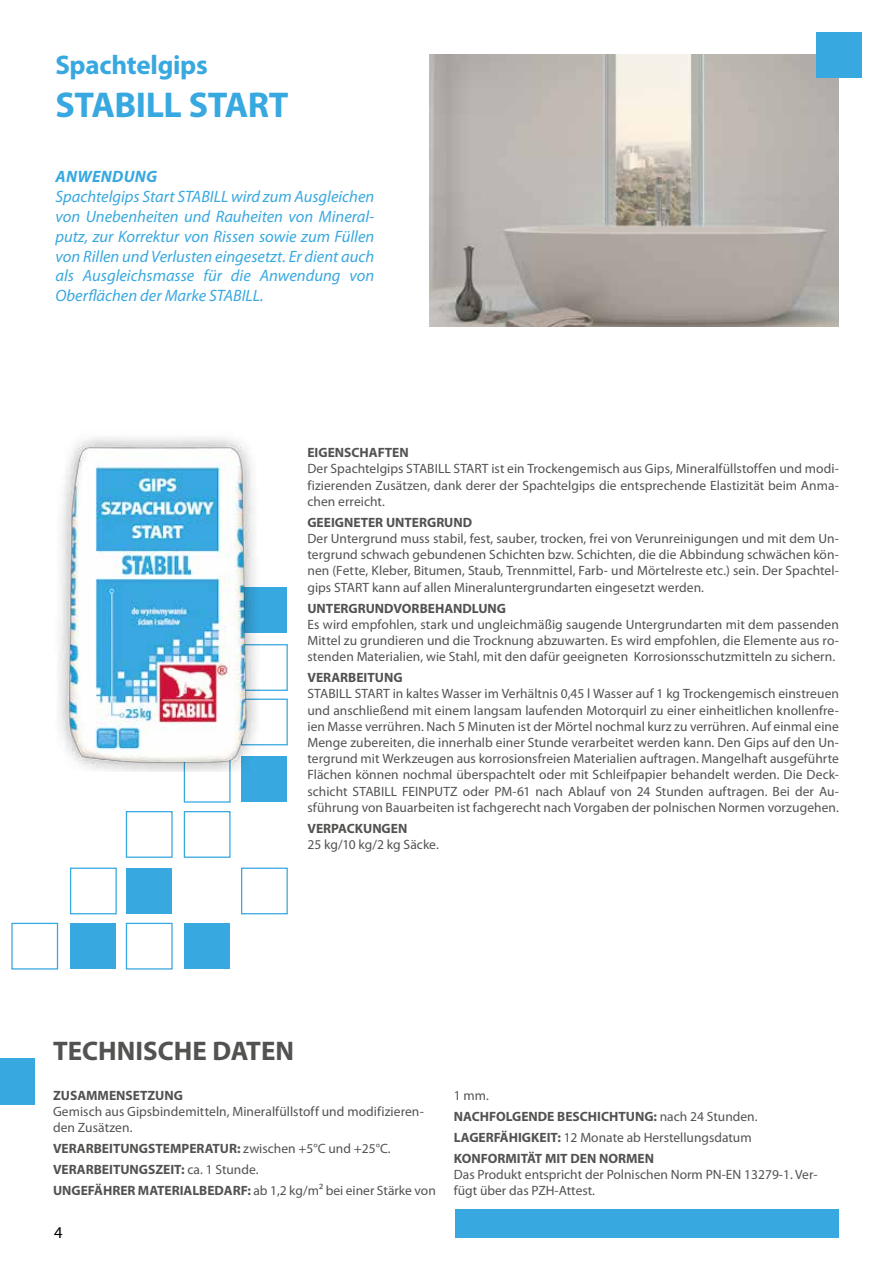
<style>
.page{position:relative;width:893px;height:1263px;background:#fff}
.page>*{position:absolute;margin:0;border:0;box-sizing:border-box;transform-origin:0 0}
.t1{font:700 36px "Myriad Pro";letter-spacing:-.015em;color:#38a8e0}
.t2{font:700 27px "Myriad Pro";color:#525251}
.t3{font:700 27px "Myriad Pro";letter-spacing:-.01em;color:#38a8e0}
.t4{font:italic 16.5px/19.8px "Myriad Pro";color:#38a8e0;text-align:justify}
.t5{font:italic 700 16.5px "Myriad Pro";letter-spacing:.02em;color:#38a8e0}
.t6{font:16.5px "Myriad Pro";color:#000}
.t7{font:13.5px/16.2px "Myriad Pro";letter-spacing:.005em;color:#525251;text-align:justify}
.t8{font:700 13.5px/21px "Myriad Pro";color:#525251}
.s1{font-weight:400}
</style>
<div class="page">
<img style="left:429px;top:54px;width:410px;height:272px">
<div style="left:70px;top:867px;width:47px;height:47px;background:#fff;border:1px solid #38a8e0"></div>
<div style="left:71px;top:923px;width:45px;height:46px;background:#38a8e0"></div>
<div style="left:11px;top:923px;width:47px;height:46px;background:#fff;border:1px solid #38a8e0"></div>
<div style="left:126px;top:868px;width:46px;height:46px;background:#38a8e0"></div>
<div style="left:126px;top:811px;width:47px;height:47px;background:#fff;border:1px solid #38a8e0"></div>
<div style="left:126px;top:923px;width:47px;height:46px;background:#fff;border:1px solid #38a8e0"></div>
<div style="left:184px;top:923px;width:46px;height:46px;background:#38a8e0"></div>
<div style="left:184px;top:811px;width:47px;height:47px;background:#fff;border:1px solid #38a8e0"></div>
<div style="left:184px;top:756px;width:47px;height:47px;background:#fff;border:1px solid #38a8e0"></div>
<div style="left:242px;top:756px;width:45px;height:46px;background:#38a8e0"></div>
<div style="left:242px;top:587px;width:45px;height:46px;background:#38a8e0"></div>
<div style="left:241px;top:644px;width:47px;height:47px;background:#fff;border:1px solid #38a8e0"></div>
<div style="left:241px;top:699px;width:47px;height:46px;background:#fff;border:1px solid #38a8e0"></div>
<div style="left:241px;top:867px;width:47px;height:47px;background:#fff;border:1px solid #38a8e0"></div>
<img style="left:59px;top:437px;width:211px;height:335px">
<div style="left:455px;top:1209px;width:384px;height:28px;background:#38a8e0"></div>
<div style="left:0;top:1058px;width:34px;height:47px;background:#38a8e0"></div>
<div style="left:816px;top:32px;width:46px;height:45px;background:#38a8e0"></div>
<h2 class="t3" style="left:55px;top:48px;width:154px">Spachtelgips</h2>
<h1 class="t1" style="left:55px;top:82px;width:235px">STABILL START</h1>
<p class="t5" style="left:56px;top:166px;width:103px">ANWENDUNG</p>
<p class="t4" style="left:55px;top:187px;width:320px">Spachtelgips Start STABILL wird zum Ausgleichen von Unebenheiten und Rauheiten von Mineral&shy;putz, zur Korrektur von Rissen sowie zum Füllen von Rillen und Verlusten eingesetzt. Er dient auch als Ausgleichsmasse für die Anwendung von Oberflächen der Marke STABILL.</p>
<p class="t8" style="left:307px;top:442px;width:103px">EIGENSCHAFTEN</p>
<p class="t7" style="left:307px;top:460px;width:533px">Der Spachtelgips STABILL START ist ein Trockengemisch aus Gips, Mineralfüllstoffen und modi&shy;fizierenden Zusätzen, dank derer der Spachtelgips die entsprechende Elastizität beim Anma&shy;chen erreicht.</p>
<p class="t8" style="left:307px;top:511px;width:166px">GEEIGNETER UNTERGRUND</p>
<p class="t7" style="left:307px;top:530px;width:533px">Der Untergrund muss stabil, fest, sauber, trocken, frei von Verunreinigungen und mit dem Un&shy;tergrund schwach gebundenen Schichten bzw. Schichten, die die Abbindung schwächen kön&shy;nen (Fette, Kleber, Bitumen, Staub, Trennmittel, Farb- und Mörtelreste etc.) sein. Der Spachtel&shy;gips START kann auf allen Mineraluntergrundarten eingesetzt werden.</p>
<p class="t8" style="left:307px;top:597px;width:200px">UNTERGRUNDVORBEHANDLUNG</p>
<p class="t7" style="left:307px;top:616px;width:533px">Es wird empfohlen, stark und ungleichmäßig saugende Untergrundarten mit dem passenden Mittel zu grundieren und die Trocknung abzuwarten. Es wird empfohlen, die Elemente aus ro&shy;stenden Materialien, wie Stahl, mit den dafür geeigneten Korrosionsschutzmitteln zu sichern.</p>
<p class="t8" style="left:307px;top:667px;width:97px">VERARBEITUNG</p>
<p class="t7" style="left:307px;top:686px;width:533px">STABILL START in kaltes Wasser im Verhältnis 0,45 l Wasser auf 1 kg Trockengemisch einstreuen und anschließend mit einem langsam laufenden Motorquirl zu einer einheitlichen knollenfre&shy;ien Masse verrühren. Nach 5 Minuten ist der Mörtel nochmal kurz zu verrühren. Auf einmal eine Menge zubereiten, die innerhalb einer Stunde verarbeitet werden kann. Den Gips auf den Un&shy;tergrund mit Werkzeugen aus korrosionsfreien Materialien auftragen. Mangelhaft ausgeführte Flächen können nochmal überspachtelt oder mit Schleifpapier behandelt werden. Die Deck&shy;schicht STABILL FEINPUTZ oder PM-61 nach Ablauf von 24 Stunden auftragen. Bei der Au&shy;sführung von Bauarbeiten ist fachgerecht nach Vorgaben der polnischen Normen vorzugehen.</p>
<p class="t8" style="left:307px;top:817px;width:101px">VERPACKUNGEN</p>
<p class="t7" style="left:307px;top:836px;width:133px">25 kg/10 kg/2 kg Säcke.</p>
<h2 class="t2" style="left:53px;top:1033px;width:242px">TECHNISCHE DATEN</h2>
<p class="t8" style="left:53px;top:1084px;width:131px">ZUSAMMENSETZUNG</p>
<p class="t7" style="left:53px;top:1103px;width:372px">Gemisch aus Gipsbindemitteln, Mineralfüllstoff und modifizieren&shy;den Zusätzen.</p>
<p class="t8" style="left:53px;top:1138px;width:384px">VERARBEITUNGSTEMPERATUR: <span class="s1">zwischen +5°C und +25°C.<br></span>VERARBEITUNGSZEIT: <span class="s1">ca. 1 Stunde.<br></span>UNGEFÄHRER MATERIALBEDARF: <span class="s1">ab 1,2 kg/m² bei einer Stärke von</span></p>
<p class="t6" style="left:54px;top:1222px;width:10px">4</p>
<p class="t8" style="left:454px;top:1084px;width:305px"><span class="s1">1 mm.<br></span>NACHFOLGENDE BESCHICHTUNG: <span class="s1">nach 24 Stunden.<br></span>LAGERFÄHIGKEIT: <span class="s1">12 Monate ab Herstellungsdatum<br></span>KONFORMITÄT MIT DEN NORMEN</p>
<p class="t7" style="left:454px;top:1166px;width:365px">Das Produkt entspricht der Polnischen Norm PN-EN 13279-1. Ver&shy;fügt über das PZH-Attest.</p>
</div>
